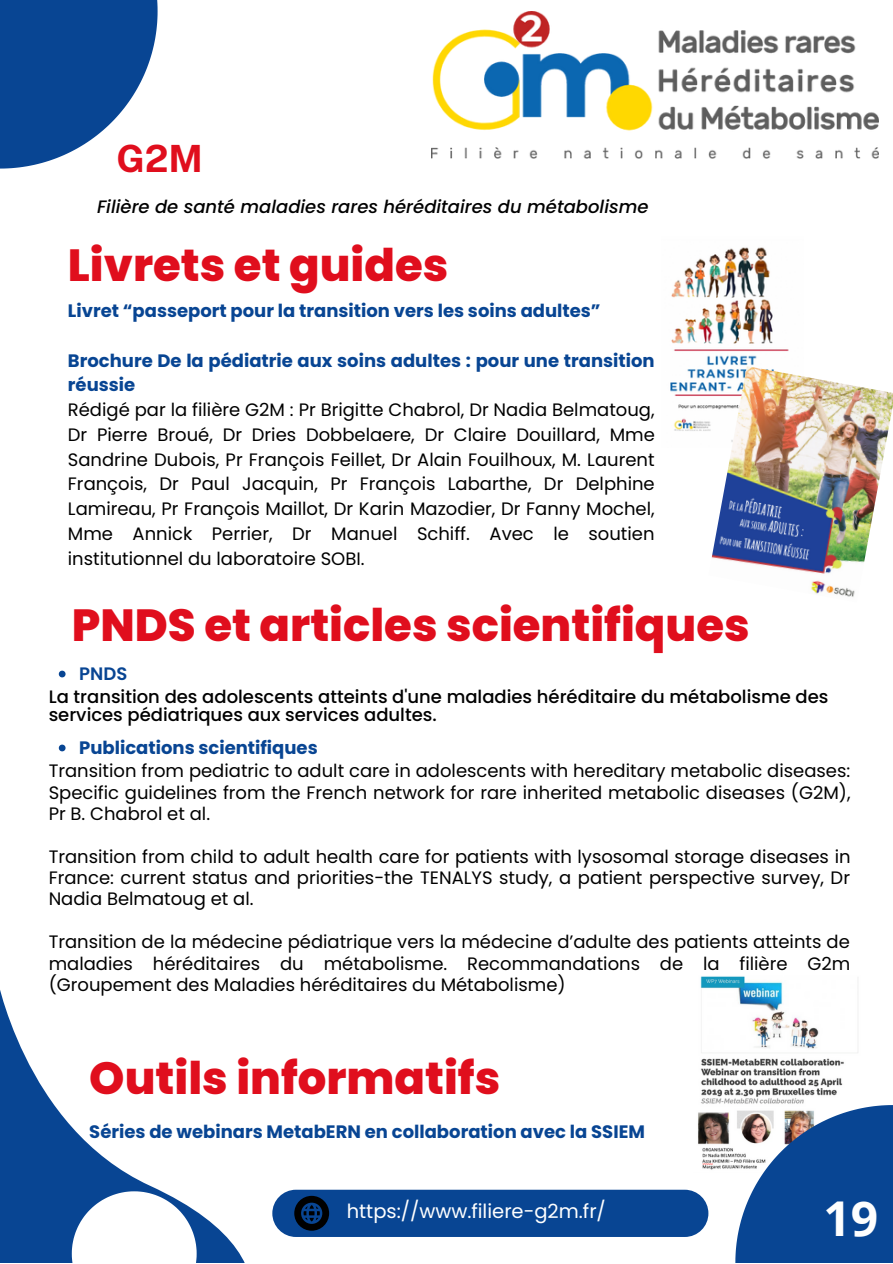
<style>
.page{position:relative;width:893px;height:1264px;background:#fff}
.page>*{position:absolute;margin:0;border:0;box-sizing:border-box;transform-origin:0 0}
.t1{font:700 48px "Open Sans";color:#fefefe}
.t2{font:800 45px "Poppins";color:#e00e1d}
.t3{font:700 37.5px "Public Sans";color:#e00e1d}
.t4{font:19.5px "Poppins";color:#fff}
.t5{font:18px/24.8px "Poppins";color:#000;text-align:justify}
.t6{font:700 18px/24.8px "Poppins";color:#084593}
.t7{font:500 18px/18px "Poppins";color:#000}
.t8{font:italic 500 18px "Poppins";color:#000}
.t9{font:600 18px "Poppins";color:#084593}
</style>
<div class="page">
<svg style="left:0;top:990px;width:329px;height:272px"></svg>
<svg style="left:72px;top:1191px;width:125px;height:71px"></svg>
<img style="left:698px;top:976px;width:160px;height:194px">
<svg style="left:735px;top:1105px;width:157px;height:157px;background:#3664a1"></svg>
<img style="left:432px;top:11px;width:446px;height:147px">
<svg style="left:0;top:0;width:157px;height:168px"></svg>
<div style="left:272px;top:1189px;width:436px;height:47px;background:#084593;border-radius:24px"></div>
<svg style="left:294px;top:1195px;width:35px;height:35px"></svg>
<img style="left:670px;top:247px;width:119px;height:184px">
<img style="left:708px;top:366px;width:184px;height:231px">
<svg style="left:59px;top:744px;width:7px;height:7px"></svg>
<svg style="left:59px;top:670px;width:7px;height:7px"></svg>
<p class="t3" style="left:116px;top:136px;width:88px">G2M</p>
<p class="t8" style="left:97px;top:194px;width:553px">Filière de santé maladies rares héréditaires du métabolisme</p>
<p class="t2" style="left:68px;top:234px;width:382px">Livrets et guides</p>
<p class="t6" style="left:68px;top:298px;width:534px">Livret “passeport pour la transition vers les soins adultes”</p>
<p class="t6" style="left:68px;top:348px;width:588px">Brochure De la pédiatrie aux soins adultes : pour une transition réussie</p>
<p class="t5" style="left:68px;top:397px;width:588px">Rédigé par la filière G2M : Pr Brigitte Chabrol, Dr Nadia Belmatoug, Dr Pierre Broué, Dr Dries Dobbelaere, Dr Claire Douillard, Mme Sandrine Dubois, Pr François Feillet, Dr Alain Fouilhoux, M. Laurent François, Dr Paul Jacquin, Pr François Labarthe, Dr Delphine Lamireau, Pr François Maillot, Dr Karin Mazodier, Dr Fanny Mochel, Mme Annick Perrier, Dr Manuel Schiff. Avec le soutien institutionnel du laboratoire SOBI.</p>
<p class="t2" style="left:72px;top:593px;width:679px">PNDS et articles scientifiques</p>
<p class="t9" style="left:79px;top:660px;width:50px">PNDS</p>
<p class="t7" style="left:49px;top:688px;width:781px">La transition des adolescents atteints d'une maladies héréditaire du métabolisme des services pédiatriques aux services adultes.</p>
<p class="t6" style="left:79px;top:735px;width:240px">Publications scientifiques</p>
<p class="t5" style="left:49px;top:760px;width:803px;line-height:21.3px">Transition from pediatric to adult care in adolescents with hereditary metabolic diseases:<br>Specific guidelines from the French network for rare inherited metabolic diseases (G2M), Pr B. Chabrol et al.</p>
<p class="t5" style="left:49px;top:845px;width:803px;line-height:21.3px">Transition from child to adult health care for patients with lysosomal storage diseases in France: current status and priorities-the TENALYS study, a patient perspective survey, Dr Nadia Belmatoug et al.</p>
<p class="t5" style="left:49px;top:931px;width:803px;line-height:21.3px">Transition de la médecine pédiatrique vers la médecine d’adulte des patients atteints de maladies héréditaires du métabolisme. Recommandations de la filière G2m (Groupement des Maladies héréditaires du Métabolisme)</p>
<p class="t2" style="left:89px;top:1046px;width:412px">Outils informatifs</p>
<p class="t6" style="left:89px;top:1119px;width:557px">Séries de webinars MetabERN en collaboration avec la SSIEM</p>
<p class="t4" style="left:346px;top:1197px;width:261px">https://www.filiere-g2m.fr/</p>
<p class="t1" style="left:823px;top:1184px;width:56px">19</p>
</div>
